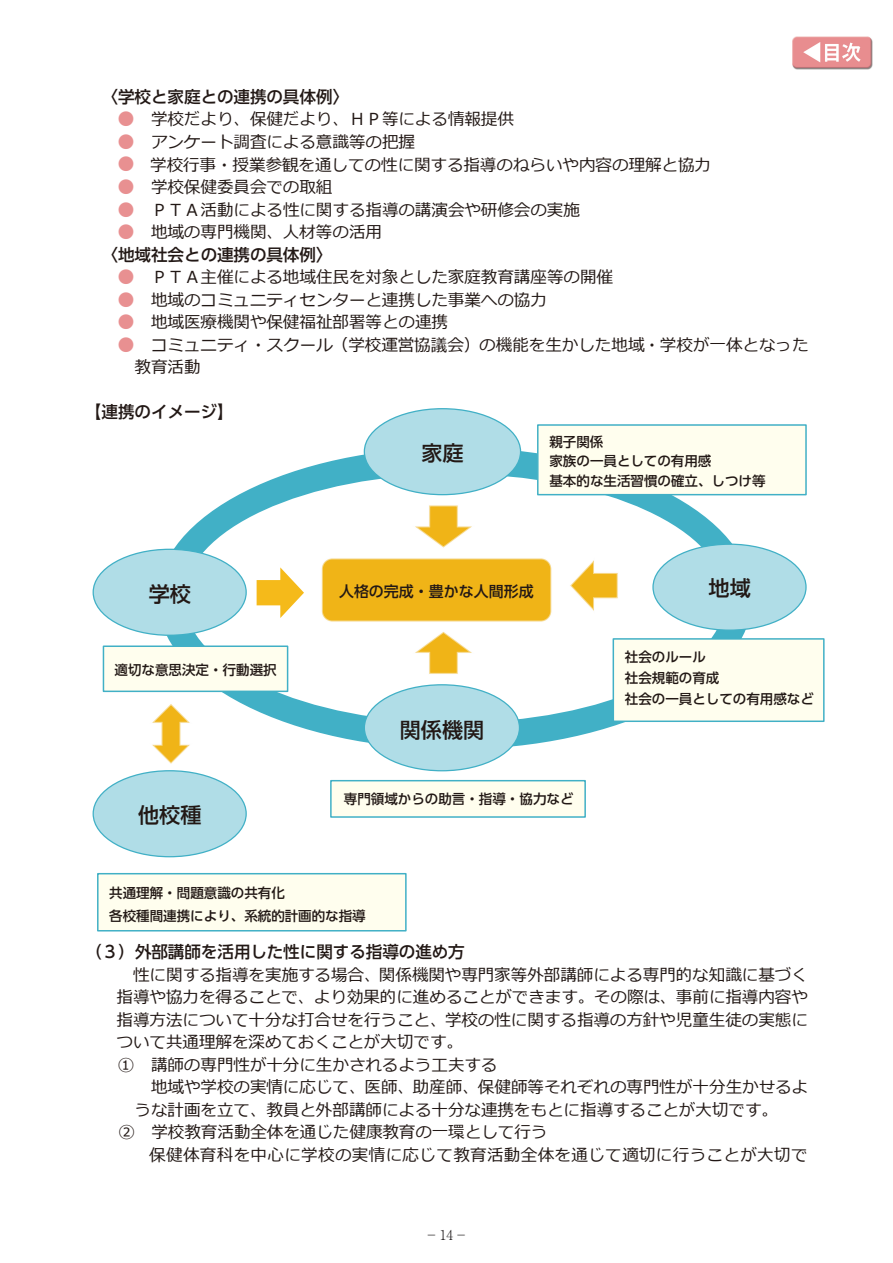
<style>
.page{position:relative;width:893px;height:1263px;background:#fff}
.page>*{position:absolute;margin:0;border:0;box-sizing:border-box;transform-origin:0 0}
.t1{font:500 21px "UD Shin Go Pr 6 N";color:#221815}
.t2{font:16.5px/22.5px "Meiryo";color:#221815}
.t3{font:500 16.5px "UD Shin Go Pr 6 N";color:#221815}
.t4{font:16.5px "Meiryo";letter-spacing:.02em;color:#221815}
.t5{font:16.5px/22.5px "UD Shin Go Pr 6 N";color:#e89091;text-align:justify}
.t6{font:500 15px "UD Shin Go Pr 6 N";color:#221815}
.t7{font:500 13.5px/19.5px "UD Shin Go Pr 6 N";color:#221815}
.t8{font:300 13.5px "Ryumin Pr 6 N";color:#231f20}
</style>
<div class="page">
<svg style="left:158px;top:449px;width:594px;height:300px"></svg>
<div style="left:364px;top:409px;width:157px;height:86px;background:#b0dde7;border-radius:50%"></div>
<div style="left:93px;top:549px;width:153px;height:86px;background:#b0dde7;border-radius:50%"></div>
<div style="left:364px;top:685px;width:155px;height:86px;background:#b0dde7;border-radius:50%"></div>
<div style="left:653px;top:544px;width:153px;height:86px;background:#b0dde7;border-radius:50%"></div>
<svg style="left:412px;top:630px;width:63px;height:45px"></svg>
<svg style="left:412px;top:504px;width:63px;height:45px"></svg>
<svg style="left:257px;top:567px;width:47px;height:51px"></svg>
<svg style="left:569px;top:558px;width:50px;height:55px"></svg>
<div style="left:331px;top:781px;width:254px;height:36px;background:#fffeee"></div>
<div style="left:330px;top:780px;width:256px;height:38px;border:2px solid #41b0c6"></div>
<div style="left:613px;top:639px;width:211px;height:82px;background:#fffeee"></div>
<div style="left:613px;top:638px;width:212px;height:84px;border:2px solid #41b0c6"></div>
<div style="left:103px;top:646px;width:185px;height:45px;background:#fffeee"></div>
<div style="left:103px;top:645px;width:185px;height:47px;border:2px solid #41b0c6"></div>
<div style="left:538px;top:425px;width:268px;height:70px;background:#fffeee"></div>
<div style="left:537px;top:424px;width:270px;height:71px;border:2px solid #41b0c6"></div>
<div style="left:93px;top:771px;width:153px;height:86px;background:#b0dde7;border-radius:50%"></div>
<svg style="left:152px;top:702px;width:40px;height:62px"></svg>
<div style="left:98px;top:874px;width:308px;height:57px;background:#fffeee"></div>
<div style="left:97px;top:873px;width:310px;height:58px;border:2px solid #41b0c6"></div>
<img style="left:792px;top:36px;width:81px;height:34px">
<p class="t3" style="left:102px;top:83px;width:249px">〈学校と家庭との連携の具体例〉</p>
<p class="t2" style="left:150px;top:109px;width:562px">学校だより、保健だより、ＨＰ等による情報提供<br>アンケート調査による意識等の把握<br>学校行事・授業参観を通しての性に関する指導のねらいや内容の理解と協力学校保健委員会での取組<br>ＰＴＡ活動による性に関する指導の講演会や研修会の実施<br>地域の専門機関、人材等の活用</p>
<p class="t3" style="left:101px;top:241px;width:233px">〈地域社会との連携の具体例〉</p>
<p class="t2" style="left:151px;top:267px;width:464px">ＰＴＡ主催による地域住民を対象とした家庭教育講座等の開催</p>
<p class="t2" style="left:151px;top:289px;width:397px">地域のコミュニティセンターと連携した事業への協力</p>
<p class="t2" style="left:151px;top:312px;width:299px">地域医療機関や保健福祉部署等との連携</p>
<p class="t2" style="left:151px;top:334px;width:659px">コミュニティ・スクール（学校運営協議会）の機能を生かした地域・学校が一体となった</p>
<p class="t2" style="left:134px;top:357px;width:68px">教育活動</p>
<p class="t3" style="left:85px;top:398px;width:150px">【連携のイメージ】</p>
<p class="t5" style="left:118px;top:107px;width:18px">● ● ● ● ● ●</p>
<p class="t5" style="left:118px;top:265px;width:18px">● ● ● ●</p>
<p class="t1" style="left:149px;top:576px;width:44px">学校</p>
<p class="t7" style="left:115px;top:659px;width:164px">適切な意思決定・行動選択</p>
<p class="t1" style="left:138px;top:797px;width:65px">他校種</p>
<p class="t7" style="left:109px;top:883px;width:177px">共通理解・問題意識の共有化</p>
<p class="t1" style="left:421px;top:436px;width:44px">家庭</p>
<p class="t7" style="left:549px;top:432px;width:218px">親子関係<br>家族の一員としての有用感<br>基本的な生活習慣の確立、しつけ等</p>
<p class="t6" style="left:339px;top:579px;width:196px">人格の完成・豊かな人間形成</p>
<p class="t1" style="left:400px;top:713px;width:86px">関係機関</p>
<p class="t1" style="left:709px;top:571px;width:44px">地域</p>
<p class="t7" style="left:625px;top:646px;width:96px;line-height:21px">社会のルール社会規範の育成</p>
<p class="t7" style="left:625px;top:689px;width:190px">社会の一員としての有用感など</p>
<p class="t7" style="left:344px;top:788px;width:231px">専門領域からの助言・指導・協力など</p>
<p class="t7" style="left:109px;top:905px;width:258px">各校種間連携により、系統的計画的な指導</p>
<p class="t3" style="left:85px;top:938px;width:381px">（３）外部講師を活用した性に関する指導の進め方</p>
<p class="t2" style="left:116px;top:964px;width:693px;text-indent:17px">性に関する指導を実施する場合、関係機関や専門家等外部講師による専門的な知識に基づく指導や協力を得ることで、より効果的に進めることができます。その際は、事前に指導内容や指導方法について十分な打合せを行うこと、学校の性に関する指導の方針や児童生徒の実態について共通理解を深めておくことが大切です。<br>① 講師の専門性が十分に生かされるよう工夫する</p>
<p class="t2" style="left:151px;top:1077px;width:659px">地域や学校の実情に応じて、医師、助産師、保健師等それぞれの専門性が十分生かせるよ</p>
<p class="t2" style="left:134px;top:1099px;width:645px">うな計画を立て、教員と外部講師による十分な連携をもとに指導することが大切です。</p>
<p class="t2" style="left:118px;top:1122px;width:430px">② 学校教育活動全体を通じた健康教育の一環として行う</p>
<p class="t4" style="left:149px;top:1143px;width:660px">保健体育科を中心に学校の実情に応じて教育活動全体を通じて適切に行うことが大切で</p>
<p class="t8" style="left:425px;top:1224px;width:45px">−14−</p>
</div>
